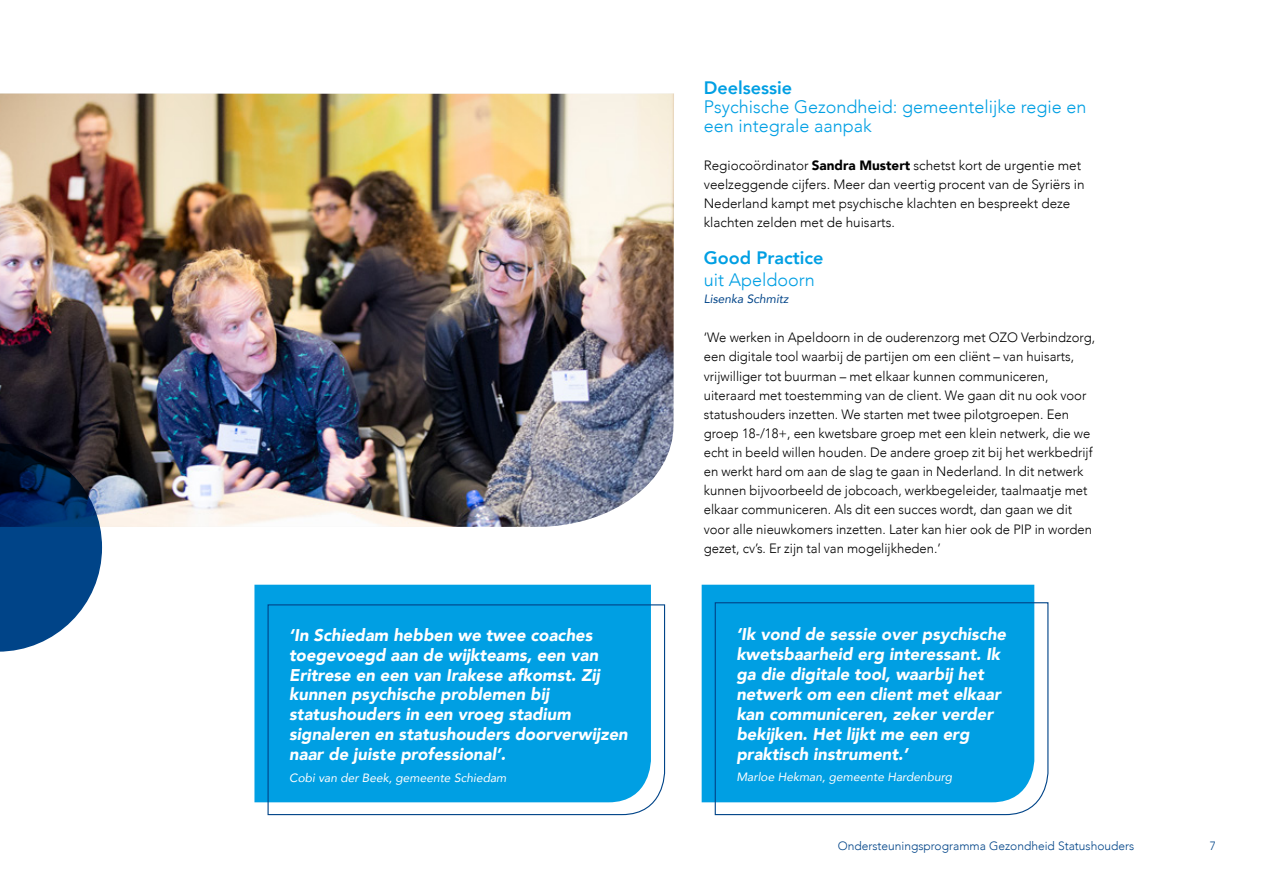
<style>
.page{position:relative;width:1263px;height:893px;background:#fff}
.page>*{position:absolute;margin:0;border:0;box-sizing:border-box;transform-origin:0 0}
.t1{font:300 18px/19.2px "Avenir";color:#009fe3}
.t2{font:800 18px "Avenir";color:#009fe3}
.t3{font:italic 900 16.95px/20px "Avenir";color:#fff}
.t4{font:300 13.5px/19.2px "Avenir";color:#000}
.t5{font:italic 12px "Avenir";color:#fff}
.t6{font:300 12px "Avenir";color:#048}
.t7{font:italic 12px "Avenir";color:#048}
.s1{font-weight:900}
</style>
<div class="page">
<img style="left:0;top:94px;width:674px;height:433px">
<svg style="left:0;top:443px;width:102px;height:209px;background:#224d7c"></svg>
<div style="left:702px;top:585px;width:332px;height:217px;background:#009fe3"></div>
<svg style="left:714px;top:602px;width:335px;height:214px;background:#19a7e4"></svg>
<div style="left:254px;top:585px;width:397px;height:217px;background:#009fe3"></div>
<svg style="left:267px;top:604px;width:399px;height:212px;background:#10a1e1"></svg>
<p class="t3" style="left:289px;top:625px;width:340px">‘In Schiedam hebben we twee coaches toegevoegd aan de wijkteams, een van Eritrese en een van Irakese afkomst. Zij kunnen psychische problemen bij statushouders in een vroeg stadium signaleren en statushouders doorverwijzen naar de juiste professional’.</p>
<p class="t5" style="left:289px;top:770px;width:219px">Cobi van der Beek, gemeente Schiedam</p>
<h1 class="t2" style="left:704px;top:73px;width:90px">Deelsessie</h1>
<h1 class="t1" style="left:704px;top:97px;width:384px">Psychische Gezondheid: gemeentelijke regie en een integrale aanpak</h1>
<p class="t4" style="left:704px;top:156px;width:382px">Regiocoördinator <span class="s1">Sandra Mustert</span> schetst kort de urgentie met veelzeggende cijfers. Meer dan veertig procent van de Syriërs in Nederland kampt met psychische klachten en bespreekt deze klachten zelden met de huisarts.</p>
<h1 class="t2" style="left:704px;top:243px;width:121px">Good Practice</h1>
<h1 class="t1" style="left:704px;top:270px;width:113px">uit Apeldoorn</h1>
<p class="t7" style="left:704px;top:292px;width:86px">Lisenka Schmitz</p>
<p class="t4" style="left:704px;top:328px;width:393px">‘We werken in Apeldoorn in de ouderenzorg met OZO Verbindzorg, een digitale tool waarbij de partijen om een cliënt – van huisarts, vrijwilliger tot buurman – met elkaar kunnen communiceren, uiteraard met toestemming van de client. We gaan dit nu ook voor statushouders inzetten. We starten met twee pilotgroepen. Een groep 18-/18+, een kwetsbare groep met een klein netwerk, die we echt in beeld willen houden. De andere groep zit bij het werkbedrijf en werkt hard om aan de slag te gaan in Nederland. In dit netwerk kunnen bijvoorbeeld de jobcoach, werkbegeleider, taalmaatje met elkaar communiceren. Als dit een succes wordt, dan gaan we dit voor alle nieuwkomers inzetten. Later kan hier ook de PIP in worden gezet, cv’s. Er zijn tal van mogelijkheden.’</p>
<p class="t3" style="left:736px;top:624px;width:271px">‘Ik vond de sessie over psychische kwetsbaarheid erg interessant. Ik ga die digitale tool, waarbij het netwerk om een client met elkaar kan communiceren, zeker verder bekijken. Het lijkt me een erg praktisch instrument.’</p>
<p class="t5" style="left:736px;top:769px;width:217px">Marloe Hekman, gemeente Hardenburg</p>
<p class="t6" style="left:838px;top:839px;width:298px">Ondersteuningsprogramma Gezondheid Statushouders</p>
<p class="t6" style="left:1210px;top:839px;width:8px">7</p>
</div>
